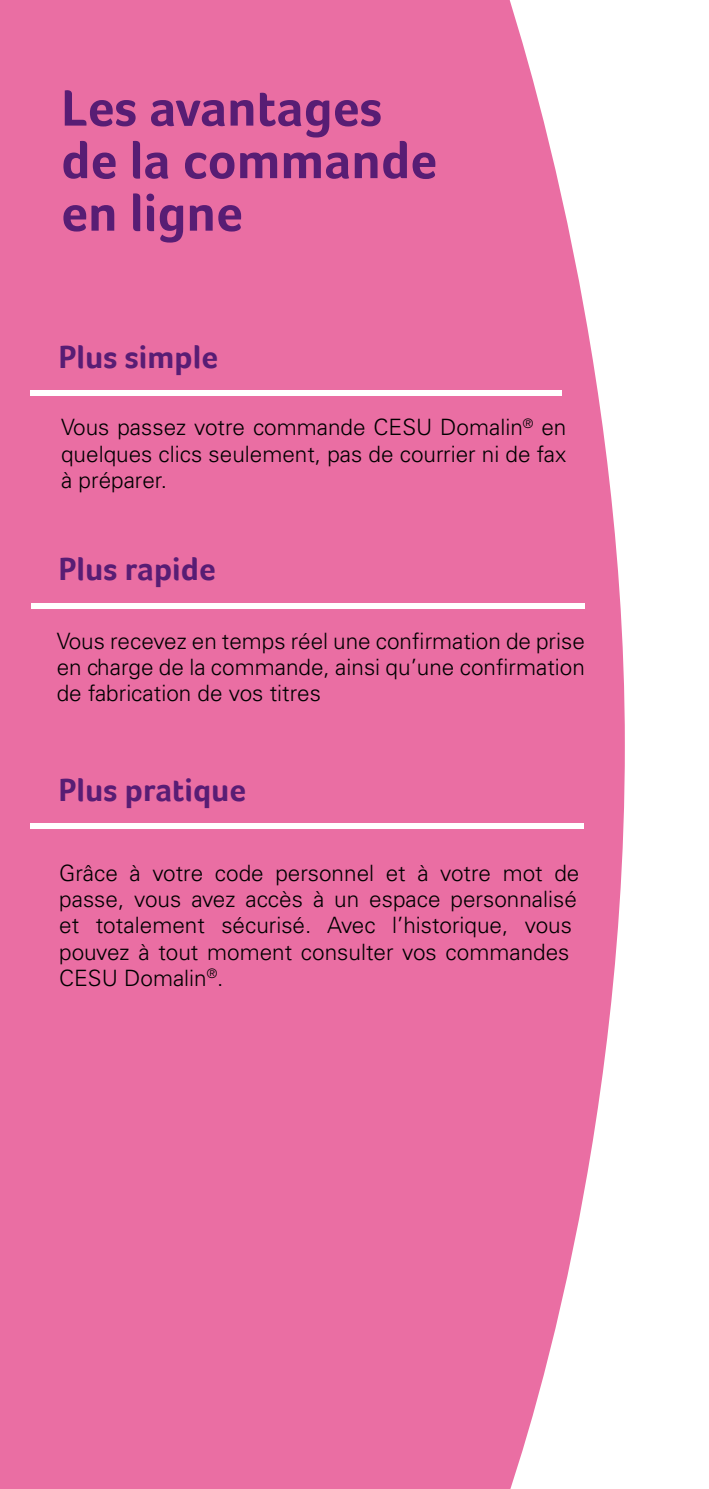
<style>
.page{position:relative;width:709px;height:1489px;background:#fff}
.page>*{position:absolute;margin:0;border:0;box-sizing:border-box;transform-origin:0 0}
.t1{font:700 52.5px/52.5px "Foco";color:#581d74}
.t2{font:700 32.5px "Foco";color:#581d74}
.t3{font:300 22.5px/26.2px "Univers LT Std";color:#000;text-align:justify}
</style>
<div class="page">
<div style="left:0;top:0;width:709px;height:1488px;background:#ea6ea3"></div>
<svg style="left:498px;top:0;width:211px;height:1488px;fill:#fff"></svg>
<div style="left:30px;top:390px;width:532px;height:5px;background:#fff"></div>
<div style="left:32px;top:603px;width:553px;height:5px;background:#fff"></div>
<div style="left:30px;top:823px;width:553px;height:6px;background:#fff"></div>
<h1 class="t1" style="left:61px;top:81px;width:377px">Les avantages de la commande en ligne</h1>
<h2 class="t2" style="left:59px;top:338px;width:161px">Plus simple</h2>
<p class="t3" style="left:61px;top:414px;width:507px">Vous passez votre commande CESU Domalin<sup>®</sup> en quelques clics seulement, pas de courrier ni de fax à préparer.</p>
<h2 class="t2" style="left:59px;top:550px;width:159px">Plus rapide</h2>
<p class="t3" style="left:57px;top:627px;width:529px">Vous recevez en temps réel une confirmation de prise en charge de la commande, ainsi qu’une confirmation de fabrication de vos titres</p>
<h2 class="t2" style="left:59px;top:771px;width:189px">Plus pratique</h2>
<p class="t3" style="left:59px;top:859px;width:521px;text-align:left">Grâce à votre code personnel et à votre mot de passe, vous avez accès à un espace personnalisé et totalement sécurisé. Avec l’historique, vous pouvez à tout moment consulter vos commandes CESU Domalin<sup>®</sup>.</p>
</div>
